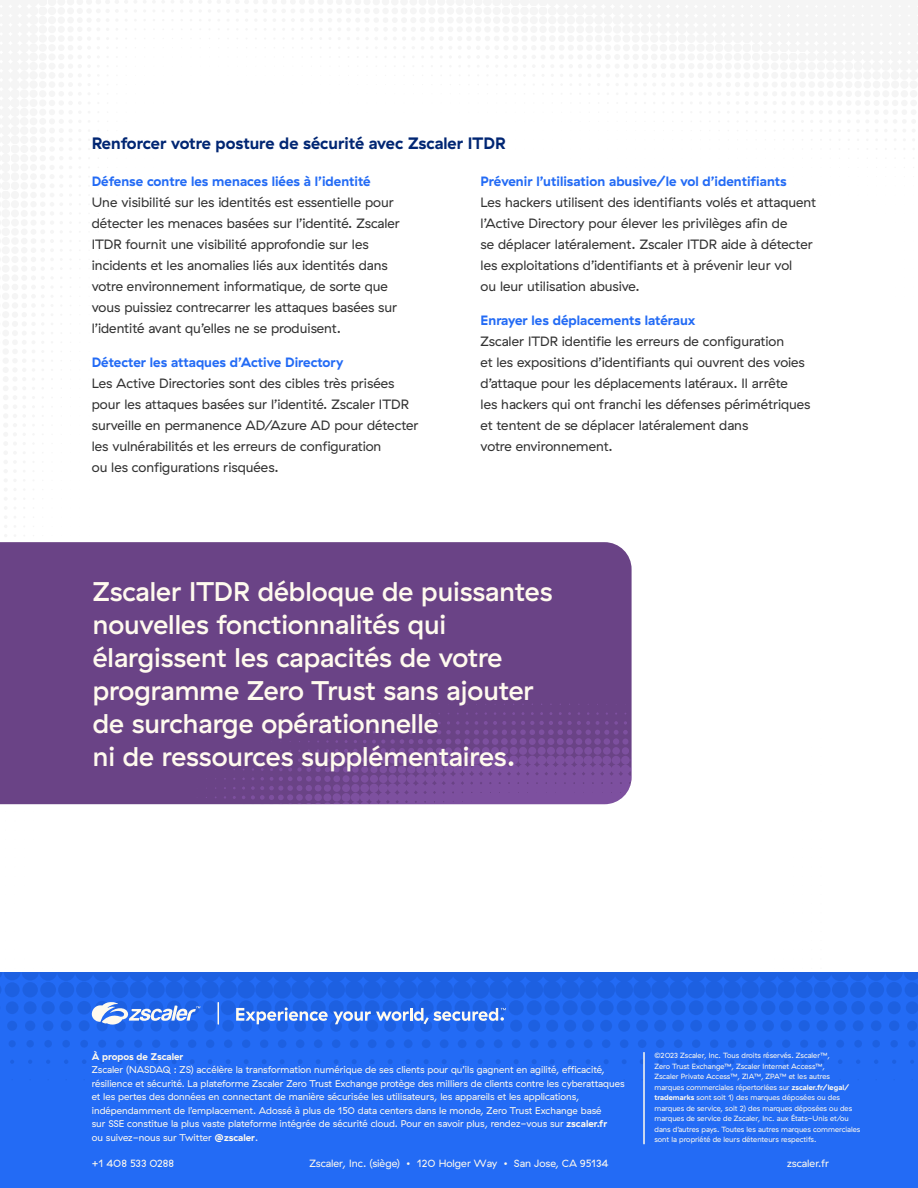
<style>
.page{position:relative;width:918px;height:1188px;background:#fff}
.page>*{position:absolute;margin:0;border:0;box-sizing:border-box;transform-origin:0 0}
.t1{font:500 27px/33px "GT Haptik ZS";color:#fffaee}
.t2{font:700 16.5px "GT Haptik ZS";color:#012673}
.t3{font:13.5px/21px "GT Haptik ZS";color:#323232}
.t4{font:700 13.5px "GT Haptik ZS";color:#236bf5}
.t5{font:10.5px "GT Haptik ZS";color:#fffaee}
.t6{font:9.75px/13.5px "GT Haptik ZS";color:#fffaee}
.t7{font:700 9.75px "GT Haptik ZS";color:#fffaee}
.t8{font:7.5px/10.5px "GT Haptik ZS";color:#fffaee}
.s1{font-weight:700}
.s2{font-weight:700;color:#fffbf1}
</style>
<div class="page">
<div style="left:0;top:972px;width:918px;height:216px;background:#236bf5"></div>
<svg style="left:0;top:972px;width:918px;height:108px"></svg>
<svg style="left:92px;top:1000px;width:108px;height:26px"></svg>
<svg style="left:218px;top:1003px;width:1px;height:21px"></svg>
<svg style="left:236px;top:1007px;width:270px;height:17px"></svg>
<hr style="left:643px;top:1053px;width:2px;height:91px;background:#fffaee">
<div style="left:0;top:542px;width:632px;height:262px;background:#6a4386"></div>
<svg style="left:178px;top:593px;width:454px;height:211px;background:#6d458a"></svg>
<p class="t2" style="left:92px;top:134px;width:415px">Renforcer votre posture de sécurité avec Zscaler ITDR</p>
<p class="t4" style="left:92px;top:173px;width:280px">Défense contre les menaces liées à l’identité</p>
<p class="t3" style="left:92px;top:192px;width:310px">Une visibilité sur les identités est essentielle pour détecter les menaces basées sur l’identité. Zscaler ITDR fournit une visibilité approfondie sur les incidents et les anomalies liés aux identités dans votre environnement informatique, de sorte que vous puissiez contrecarrer les attaques basées sur l’identité avant qu’elles ne se produisent.</p>
<p class="t4" style="left:92px;top:354px;width:253px">Détecter les attaques d’Active Directory</p>
<p class="t3" style="left:92px;top:373px;width:328px">Les Active Directories sont des cibles très prisées pour les attaques basées sur l’identité. Zscaler ITDR surveille en permanence AD/Azure AD pour détecter les vulnérabilités et les erreurs de configuration<br>ou les configurations risquées.</p>
<p class="t4" style="left:481px;top:173px;width:308px">Prévenir l’utilisation abusive/le vol d’identifiants</p>
<p class="t3" style="left:481px;top:192px;width:337px">Les hackers utilisent des identifiants volés et attaquent l’Active Directory pour élever les privilèges afin de<br>se déplacer latéralement. Zscaler ITDR aide à détecter les exploitations d’identifiants et à prévenir leur vol<br>ou leur utilisation abusive.</p>
<p class="t4" style="left:481px;top:312px;width:216px">Enrayer les déplacements latéraux</p>
<p class="t3" style="left:481px;top:331px;width:331px">Zscaler ITDR identifie les erreurs de configuration<br>et les expositions d’identifiants qui ouvrent des voies d’attaque pour les déplacements latéraux. Il arrête<br>les hackers qui ont franchi les défenses périmétriques et tentent de se déplacer latéralement dans<br>votre environnement.</p>
<h1 class="t1" style="left:93px;top:576px;width:461px">Zscaler ITDR débloque de puissantes nouvelles fonctionnalités qui élargissent les capacités de votre programme Zero Trust sans ajouter de surcharge opérationnelle<br>ni de ressources supplémentaires.</h1>
<p class="t7" style="left:92px;top:1051px;width:93px">À propos de Zscaler</p>
<p class="t6" style="left:92px;top:1063px;width:534px">Zscaler (NASDAQ : ZS) accélère la transformation numérique de ses clients pour qu’ils gagnent en agilité, efficacité, résilience et sécurité. La plateforme Zscaler Zero Trust Exchange protège des milliers de clients contre les cyberattaques et les pertes des données en connectant de manière sécurisée les utilisateurs, les appareils et les applications, indépendamment de l’emplacement. Adossé à plus de 150 data centers dans le monde, Zero Trust Exchange basé<br>sur SSE constitue la plus vaste plateforme intégrée de sécurité cloud. Pour en savoir plus, rendez-vous sur <span class="s1">zscaler.fr<br></span>ou suivez-nous sur Twitter <span class="s1">@zscaler</span>.</p>
<p class="t8" style="left:654px;top:1050px;width:207px">©2023 Zscaler, Inc. Tous droits réservés. Zscaler™,<br>Zero Trust Exchange™, Zscaler Internet Access™,<br>Zscaler Private Access™, ZIA™, ZPA™ et les autres marques commerciales répertoriées sur <span class="s2">zscaler.fr/legal/ trademarks</span> sont soit 1) des marques déposées ou des marques de service, soit 2) des marques déposées ou des marques de service de Zscaler, Inc. aux États-Unis et/ou dans d’autres pays. Toutes les autres marques commerciales sont la propriété de leurs détenteurs respectifs.</p>
<p class="t5" style="left:92px;top:1157px;width:84px">+1 408 533 0288</p>
<p class="t5" style="left:309px;top:1157px;width:301px">Zscaler, Inc. (siège) • 120 Holger Way • San Jose, CA 95134</p>
<p class="t5" style="left:787px;top:1157px;width:43px">zscaler.fr</p>
</div>
